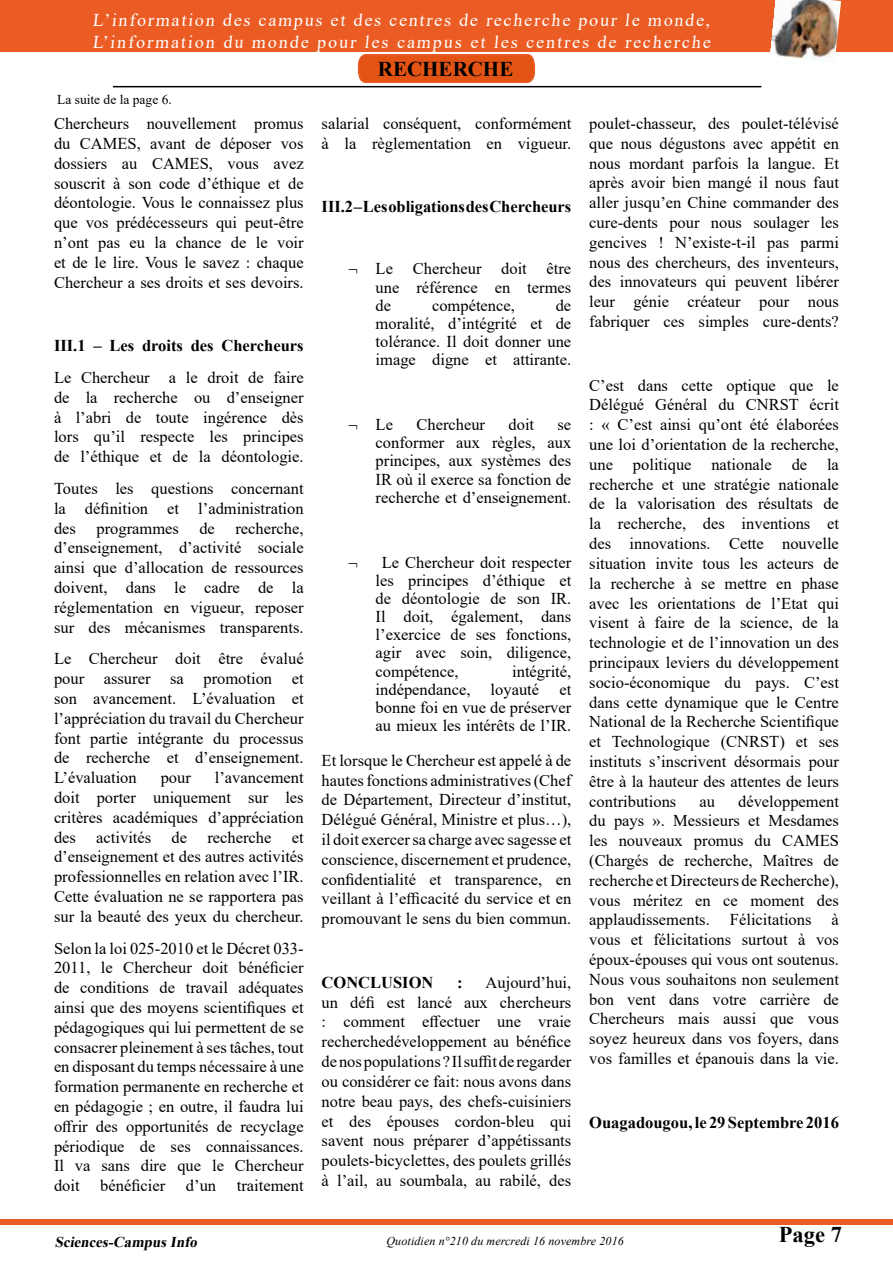
<style>
.page{position:relative;width:893px;height:1263px;background:#fff}
.page>*{position:absolute;margin:0;border:0;box-sizing:border-box;transform-origin:0 0}
.t1{font:700 22.5px "Times New Roman";color:#000}
.t2{font:700 21px "Times New Roman";color:#000}
.t3{font:18px/21.6px "Times New Roman";letter-spacing:.105em;color:#fff}
.t4{font:16.5px/19.8px "Times New Roman";color:#000;text-align:justify}
.t5{font:700 16.5px "Times New Roman";color:#000}
.t6{font:16.5px "Courier New";color:#000}
.t7{font:italic 700 15px "Times New Roman";color:#000}
.t8{font:13.5px "Times New Roman";color:#000}
.t9{font:italic 12px "Times New Roman";letter-spacing:.01em;color:#000}
.s1{font-family:"Courier New"}
</style>
<div class="page">
<div style="left:0;top:1219px;width:893px;height:6px;background:#ea5c24"></div>
<hr style="left:113px;top:86px;width:648px;height:1px;background:#000">
<div style="left:0;top:0;width:893px;height:51px;background:#ea5c24"></div>
<img style="left:770px;top:0;width:71px;height:61px">
<svg style="left:357px;top:54px;width:179px;height:29px;background:#e4591b"></svg>
<p class="t3" style="left:92px;top:9px;width:622px">L’information des campus et des centres de recherche pour le monde,<br>L’information du monde pour les campus et les centres de recherche</p>
<p class="t8" style="left:57px;top:89px;width:116px">La suite de la page 6.</p>
<p class="t4" style="left:54px;top:113px;width:251px">Chercheurs nouvellement promus du CAMES, avant de déposer vos dossiers au CAMES, vous avez souscrit à son code d’éthique et de déontologie. Vous le connaissez plus que vos prédécesseurs qui peut-être n’ont pas eu la chance de le voir et de le lire. Vous le savez : chaque Chercheur a ses droits et ses devoirs.</p>
<p class="t5" style="left:54px;top:334px;width:251px">III.1 – Les droits des Chercheurs</p>
<p class="t4" style="left:54px;top:367px;width:251px">Le Chercheur a le droit de faire de la recherche ou d’enseigner à l’abri de toute ingérence dès lors qu’il respecte les principes de l’éthique et de la déontologie.</p>
<p class="t4" style="left:54px;top:478px;width:251px">Toutes les questions concernant la définition et l’administration des programmes de recherche, d’enseignement, d’activité sociale ainsi que d’allocation de ressources doivent, dans le cadre de la réglementation en vigueur, reposer sur des mécanismes transparents.</p>
<p class="t4" style="left:54px;top:648px;width:251px">Le Chercheur doit être évalué pour assurer sa promotion et son avancement. L’évaluation et l’appréciation du travail du Chercheur font partie intégrante du processus de recherche et d’enseignement.<br>L’évaluation</p>
<p class="t4" style="left:54px;top:767px;width:251px;text-indent:161px">l’avancement doit porter uniquement sur les critères académiques d’appréciation des activités de recherche et d’enseignement et des autres activités professionnelles en relation avec l’IR.<br>Cette évaluation ne se rapportera pas sur la beauté des yeux du chercheur.</p>
<p class="t4" style="left:54px;top:938px;width:251px">Selon la loi 025-2010 et le Décret 033- 2011, le Chercheur doit bénéficier de conditions de travail adéquates ainsi que des moyens scientifiques et pédagogiques qui lui permettent de se consacrer pleinement à ses tâches, tout en disposant du temps nécessaire à une formation permanente en recherche et en pédagogie ; en outre, il faudra lui offrir des opportunités de recyclage périodique de ses connaissances.<br>Il va sans dire que le Chercheur doit bénéficier d’un traitement</p>
<p class="t4" style="left:161px;top:767px;width:32px">pour</p>
<p class="t2" style="left:378px;top:53px;width:137px">RECHERCHE</p>
<p class="t4" style="left:322px;top:113px;width:251px">salarial conséquent, conformément à la règlementation en vigueur.</p>
<p class="t5" style="left:322px;top:195px;width:251px">III.2 – Les obligations des Chercheurs</p>
<p class="t4" style="left:376px;top:259px;width:197px;line-height:18.1px;text-indent:-27px"><span class="s1">¬</span> Le Chercheur doit être une référence en termes de</p>
<p class="t4" style="left:376px;top:296px;width:197px;line-height:18.1px;text-indent:180px">de moralité, d’intégrité et de tolérance. Il doit donner une image digne et attirante.</p>
<p class="t4" style="left:432px;top:295px;width:84px">compétence,</p>
<p class="t4" style="left:349px;top:414px;width:46px"><span class="s1">¬</span> Le</p>
<p class="t4" style="left:416px;top:414px;width:70px">Chercheur</p>
<p class="t4" style="left:508px;top:414px;width:27px">doit</p>
<p class="t4" style="left:376px;top:415px;width:197px;line-height:18.1px;text-indent:182px">se conformer aux règles, aux principes, aux systèmes des IR où il exerce sa fonction de recherche et d’enseignement.</p>
<p class="t6" style="left:349px;top:552px;width:11px">¬</p>
<p class="t4" style="left:376px;top:552px;width:197px;line-height:18.1px;text-indent:6px">Le Chercheur doit respecter les principes d’éthique et de déontologie de son IR.<br>Il doit, également, dans l’exercice de ses fonctions, agir avec soin, diligence, compétence,</p>
<p class="t4" style="left:376px;top:661px;width:197px;line-height:18.1px;text-indent:137px">intégrité, indépendance, loyauté et bonne foi en vue de préserver au mieux les intérêts de l’IR.</p>
<p class="t4" style="left:322px;top:750px;width:251px">Et lorsque le Chercheur est appelé à de hautes fonctions administratives (Chef de Département, Directeur d’institut, Délégué Général, Ministre et plus…), il doit exercer sa charge avec sagesse et conscience, discernement et prudence, confidentialité et transparence, en veillant à l’efficacité du service et en promouvant le sens du bien commun.</p>
<p class="t4" style="left:322px;top:972px;width:251px;text-indent:164px">Aujourd’hui, un défi est lancé aux chercheurs : comment effectuer une vraie recherchedéveloppement au bénéfice de nos populations ? Il suffit de regarder ou considérer ce fait: nous avons dans notre beau pays, des chefs-cuisiniers et des épouses cordon-bleu qui savent nous préparer d’appétissants poulets-bicyclettes, des poulets grillés à l’ail, au soumbala, au rabilé, des</p>
<p class="t5" style="left:322px;top:970px;width:113px">CONCLUSION</p>
<p class="t5" style="left:457px;top:970px;width:7px">:</p>
<p class="t4" style="left:589px;top:113px;width:251px">poulet-chasseur, des poulet-télévisé que nous dégustons avec appétit en nous mordant parfois la langue. Et après avoir bien mangé il nous faut aller jusqu’en Chine commander des cure-dents pour nous soulager les gencives ! N’existe-t-il pas parmi nous des chercheurs, des inventeurs, des innovateurs qui peuvent libérer leur génie créateur pour nous fabriquer ces simples cure-dents?</p>
<p class="t4" style="left:589px;top:375px;width:251px">C’est dans cette optique que le Délégué Général du CNRST écrit : « C’est ainsi qu’ont été élaborées une loi d’orientation de la recherche, une politique nationale de la recherche et une stratégie nationale de la valorisation des résultats de la recherche, des inventions et des innovations. Cette nouvelle situation invite tous les acteurs de la recherche à se mettre en phase avec les orientations de l’Etat qui visent à faire de la science, de la technologie et de l’innovation un des principaux leviers du développement socio-économique du pays. C’est dans cette dynamique que le Centre National de la Recherche Scientifique et Technologique (CNRST) et ses instituts s’inscrivent désormais pour être à la hauteur des attentes de leurs contributions</p>
<p class="t4" style="left:589px;top:790px;width:251px;text-indent:149px">développement du pays ». Messieurs et Mesdames les nouveaux promus du CAMES (Chargés de recherche, Maîtres de recherche et Directeurs de Recherche), vous méritez en ce moment des applaudissements. Félicitations à vous et félicitations surtout à vos époux-épouses qui vous ont soutenus.<br>Nous vous souhaitons non seulement bon vent dans votre carrière de Chercheurs mais aussi que vous soyez heureux dans vos foyers, dans vos familles et épanouis dans la vie.</p>
<p class="t4" style="left:699px;top:790px;width:17px">au</p>
<p class="t5" style="left:589px;top:1110px;width:251px">Ouagadougou, le 29 Septembre 2016</p>
<p class="t7" style="left:55px;top:1231px;width:147px">Sciences-CampusInfo</p>
<p class="t9" style="left:387px;top:1232px;width:239px">Quotidien n°210 du mercredi 16 novembre 2016</p>
<h1 class="t1" style="left:779px;top:1218px;width:65px">Page 7</h1>
</div>
